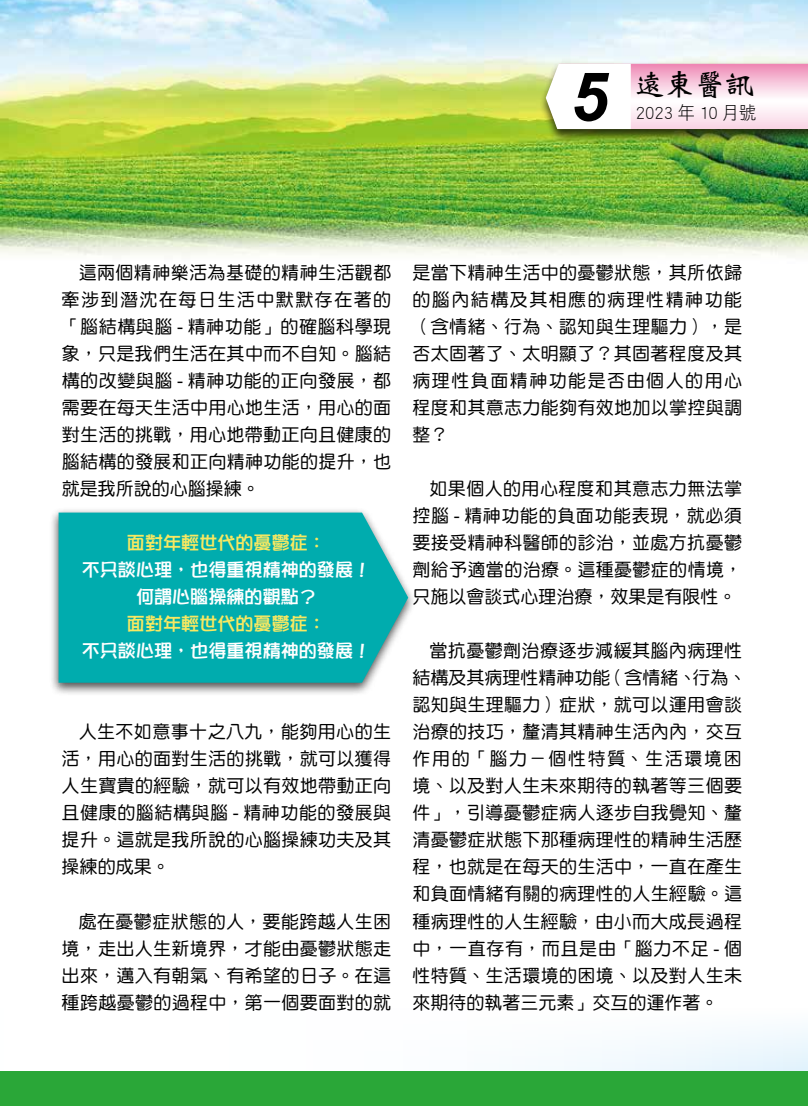
<style>
.page{position:relative;width:808px;height:1106px;background:#fff}
.page>*{position:absolute;margin:0;border:0;box-sizing:border-box;transform-origin:0 0}
.t1{font:italic 700 67.5px "Arial";color:#000}
.t2{font:30px "DF Wei Bei Std W7";color:#000}
.t3{font:18px/27px "DF Yuan Std W5";letter-spacing:.02em;color:#000;text-align:justify}
.t4{font:18px/27px "DFPOP1 Std W7";letter-spacing:.005em;color:#fff;text-align:center}
.t5{font:18px "DFPOP1 Std W7";letter-spacing:.005em;color:#f8e861}
.t6{font:18px "DF Hei Std W3";color:#000;scale:.95 1}
.s1{font-family:"Arial"}
</style>
<div class="page">
<img style="left:0;top:0;width:808px;height:257px">
<div style="left:0;top:1008px;width:808px;height:63px;background:linear-gradient(to right,#fff,#f3fafd)"></div>
<div style="left:49px;top:507px;width:368px;height:189px;background:#000;opacity:.7"></div>
<svg style="left:59px;top:512px;width:349px;height:170px;background:#10b0b2"></svg>
<div style="left:538px;top:62px;width:270px;height:81px;background:#000;opacity:.75"></div>
<svg style="left:546px;top:64px;width:262px;height:65px"></svg>
<div style="left:0;top:1071px;width:808px;height:35px;background:#2aa738"></div>
<h1 class="t1" style="left:570px;top:53px;width:39px">5</h1>
<h2 class="t2" style="left:634px;top:68px;width:121px">遠東醫訊</h2>
<p class="t6" style="left:636px;top:103px;width:128px">2023 年 10 月號</p>
<p class="t3" style="left:62px;top:259px;width:331px;text-indent:17px">這兩個精神樂活為基礎的精神生活觀都牽涉到潛沈在每日生活中默默存在著的「腦結構與腦 <span class="s1">-</span> 精神功能」的確腦科學現象，只是我們生活在其中而不自知。腦結構的改變與腦 <span class="s1">-</span> 精神功能的正向發展，都需要在每天生活中用心地生活，用心的面對生活的挑戰，用心地帶動正向且健康的腦結構的發展和正向精神功能的提升，也就是我所說的心腦操練。</p>
<p class="t5" style="left:127px;top:533px;width:200px">面對年輕世代的憂鬱症：</p>
<p class="t4" style="left:82px;top:556px;width:291px">不只談心理，也得重視精神的發展！何謂心腦操練的觀點？</p>
<p class="t5" style="left:127px;top:614px;width:200px">面對年輕世代的憂鬱症：</p>
<p class="t4" style="left:82px;top:637px;width:291px">不只談心理，也得重視精神的發展！</p>
<p class="t3" style="left:62px;top:718px;width:331px;text-indent:17px">人生不如意事十之八九，能夠用心的生活，用心的面對生活的挑戰，就可以獲得人生寶貴的經驗，就可以有效地帶動正向且健康的腦結構與腦 <span class="s1">-</span> 精神功能的發展與提升。這就是我所說的心腦操練功夫及其操練的成果。</p>
<p class="t3" style="left:62px;top:907px;width:331px;text-indent:17px">處在憂鬱症狀態的人，要能跨越人生困境，走出人生新境界，才能由憂鬱狀態走出來，邁入有朝氣、有希望的日子。在這種跨越憂鬱的過程中，第一個要面對的就</p>
<p class="t3" style="left:412px;top:259px;width:331px">是當下精神生活中的憂鬱狀態，其所依歸的腦內結構及其相應的病理性精神功能（含情緒、行為、認知與生理驅力），是否太固著了、太明顯了？其固著程度及其病理性負面精神功能是否由個人的用心程度和其意志力能夠有效地加以掌控與調整？</p>
<p class="t3" style="left:412px;top:475px;width:331px;text-indent:17px">如果個人的用心程度和其意志力無法掌控腦 <span class="s1">-</span> 精神功能的負面功能表現，就必須要接受精神科醫師的診治，並處方抗憂鬱劑給予適當的治療。這種憂鬱症的情境，只施以會談式心理治療，效果是有限性。</p>
<p class="t3" style="left:412px;top:637px;width:336px;text-align:left;text-indent:17px">當抗憂鬱劑治療逐步減緩其腦內病理性結構及其病理性精神功能（含情緒、行為、認知與生理驅力）症狀，就可以運用會談治療的技巧，釐清其精神生活內內，交互作用的「腦力－個性特質、生活環境困境、以及對人生未來期待的執著等三個要件」，引導憂鬱症病人逐步自我覺知、釐清憂鬱症狀態下那種病理性的精神生活歷程，也就是在每天的生活中，一直在產生和負面情緒有關的病理性的人生經驗。這種病理性的人生經驗，由小而大成長過程中，一直存有，而且是由「腦力不足 <span class="s1">-</span> 個性特質、生活環境的困境、以及對人生未來期待的執著三元素」交互的運作著。</p>
</div>
